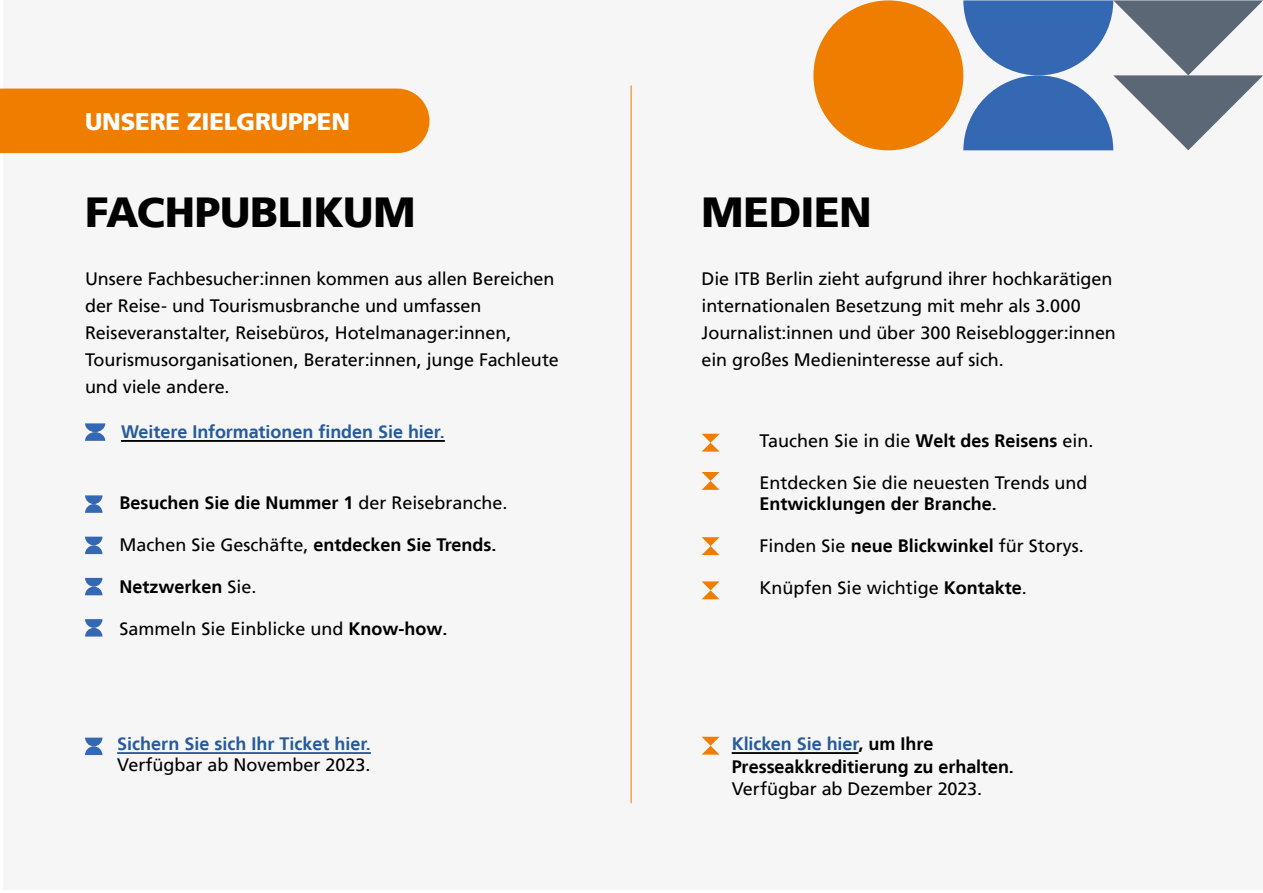
<style>
.page{position:relative;width:1263px;height:893px;background:#fff}
.page>*{position:absolute;margin:0;border:0;box-sizing:border-box;transform-origin:0 0}
.t1{font:900 42px "Frutiger LT";letter-spacing:-.01em;color:#000}
.t2{font:900 24px "Frutiger LT";letter-spacing:-.01em;color:#fff}
.t3{font:18px/27px "Frutiger LT";letter-spacing:-.005em;color:#000}
.t4{font:700 18px/22.5px "Frutiger LT";color:#000}
.t5{font:700 18px "Frutiger LT";color:#275b9b}
.s1{font-weight:400}
.s2{font-weight:700}
.s3{color:#275b9b}
</style>
<div class="page">
<div style="left:3px;top:0;width:1260px;height:890px;background:#f6f6f6"></div>
<hr style="left:631px;top:85px;width:1px;height:718px;background:#ef7d00">
<svg style="left:702px;top:434px;width:17px;height:18px"></svg>
<svg style="left:702px;top:472px;width:17px;height:18px"></svg>
<svg style="left:702px;top:537px;width:17px;height:18px"></svg>
<svg style="left:702px;top:581px;width:17px;height:18px"></svg>
<div style="left:813px;top:0;width:150px;height:150px;background:#ef7d00;border-radius:50%"></div>
<svg style="left:963px;top:0;width:300px;height:150px"></svg>
<hr style="left:121px;top:440px;width:324px;height:2px;background:#000">
<svg style="left:85px;top:423px;width:20px;height:18px"></svg>
<hr style="left:117px;top:752px;width:254px;height:2px;background:#275b9b">
<svg style="left:85px;top:738px;width:17px;height:17px"></svg>
<svg style="left:85px;top:619px;width:17px;height:18px"></svg>
<svg style="left:85px;top:578px;width:17px;height:17px"></svg>
<svg style="left:85px;top:537px;width:17px;height:17px"></svg>
<svg style="left:85px;top:495px;width:17px;height:18px"></svg>
<hr style="left:732px;top:752px;width:126px;height:2px;background:#000">
<svg style="left:702px;top:737px;width:17px;height:18px"></svg>
<div style="left:0;top:89px;width:429px;height:64px;background:#ef7d00"></div>
<h2 class="t2" style="left:85px;top:107px;width:267px">UNSERE ZIELGRUPPEN</h2>
<h1 class="t1" style="left:85px;top:187px;width:332px">FACHPUBLIKUM</h1>
<p class="t3" style="left:85px;top:265px;width:475px">Unsere Fachbesucher:innen kommen aus allen Bereichen der Reise- und Tourismusbranche und umfassen Reiseveranstalter, Reisebüros, Hotelmanager:innen, Tourismusorganisationen, Berater:innen, junge Fachleute und viele andere.</p>
<p class="t5" style="left:121px;top:421px;width:325px">Weitere Informationen finden Sie hier.</p>
<p class="t4" style="left:119px;top:491px;width:390px">Besuchen Sie die Nummer 1 <span class="s1">der Reisebranche.</span></p>
<p class="t3" style="left:119px;top:531px;width:379px">Machen Sie Geschäfte, <span class="s2">entdecken Sie Trends.</span></p>
<p class="t4" style="left:119px;top:575px;width:139px">Netzwerken <span class="s1">Sie.</span></p>
<p class="t3" style="left:119px;top:615px;width:330px">Sammeln Sie Einblicke und <span class="s2">Know-how.</span></p>
<p class="t5" style="left:117px;top:733px;width:255px">Sichern Sie sich Ihr Ticket hier.</p>
<p class="t3" style="left:117px;top:752px;width:255px">Verfügbar ab November 2023.</p>
<h1 class="t1" style="left:702px;top:187px;width:172px">MEDIEN</h1>
<p class="t3" style="left:702px;top:265px;width:416px">Die ITB Berlin zieht aufgrund ihrer hochkarätigen internationalen Besetzung mit mehr als 3.000<br>Journalist:innen und über 300 Reiseblogger:innen ein großes Medieninteresse auf sich.</p>
<p class="t3" style="left:760px;top:428px;width:335px">Tauchen Sie in die <span class="s2">Welt des Reisens</span> ein.</p>
<p class="t3" style="left:760px;top:470px;width:329px">Entdecken Sie die neuesten Trends und</p>
<p class="t4" style="left:760px;top:493px;width:239px">Entwicklungen der Branche.</p>
<p class="t3" style="left:760px;top:533px;width:326px">Finden Sie <span class="s2">neue Blickwinkel</span> für Storys.</p>
<p class="t3" style="left:760px;top:575px;width:269px">Knüpfen Sie wichtige <span class="s2">Kontakte</span>.</p>
<p class="t4" style="left:732px;top:733px;width:284px"><span class="s3">Klicken Sie hier</span>, um Ihre<br>Presseakkreditierung zu erhalten.</p>
<p class="t3" style="left:732px;top:776px;width:252px">Verfügbar ab Dezember 2023.</p>
</div>
